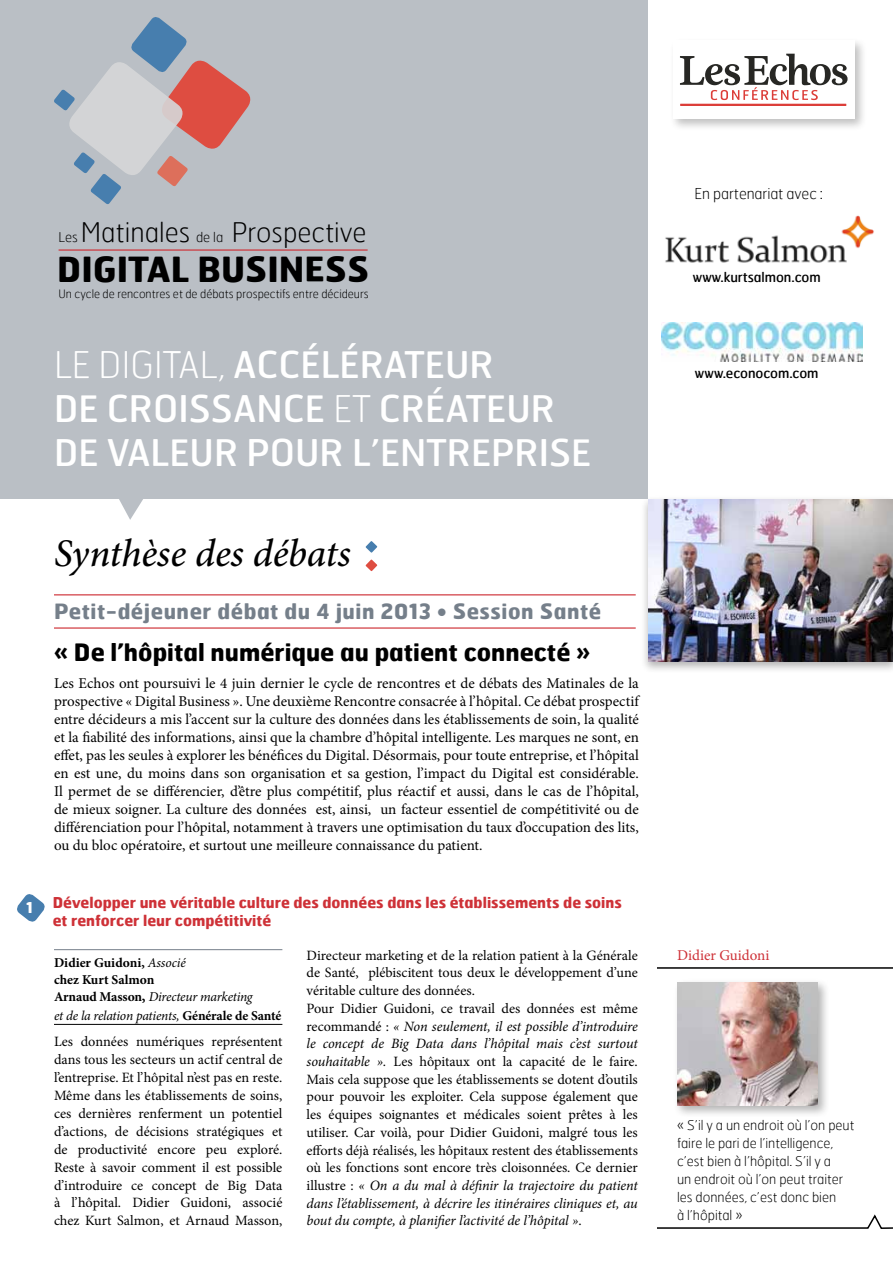
<style>
.page{position:relative;width:893px;height:1263px;background:#fff}
.page>*{position:absolute;margin:0;border:0;box-sizing:border-box;transform-origin:0 0}
.t1{font:italic 500 39.15px "Minion Pro";letter-spacing:-.005em;color:#000}
.t2{font:36.6px/44px "Hermes";color:#fff}
.t3{font:700 34.5px "Hermes";color:#000}
.t4{font:100 27px "Hermes";color:#000}
.t5{font:700 24px "Hermes";color:#000}
.t6{font:700 21px "Hermes";letter-spacing:.025em;color:#757f8a}
.t7{font:15px/18px "Minion Pro";letter-spacing:-.005em;color:#000;text-align:justify}
.t8{font:700 15px/18px "Hermes";color:#ce3137}
.t9{font:100 15px "Hermes";letter-spacing:-.005em;color:#000}
.t10{font:15px "Minion Pro";color:#ce3137}
.t11{font:700 15px "Hermes";color:#fff}
.t12{font:14.25px/17.7px "Minion Pro";color:#000}
.t13{font:100 13.5px/18px "Hermes";color:#000}
.t14{font:700 13.5px/17px "Minion Pro";color:#000}
.t15{font:italic 13.5px "Minion Pro";letter-spacing:-.015em;color:#000}
.t16{font:13.5px "Hermes";letter-spacing:.015em;color:#000}
.t17{font:100 11.55px "Hermes";color:#000}
.s1{font-size:13.5px}
.s2{font-weight:100}
.s3{font-weight:400;font-style:italic}
.s4{font-size:15px}
.s5{font-weight:700;font-style:normal}
.s6{font-style:italic}
</style>
<div class="page">
<div style="left:640px;top:495px;width:253px;height:178px;background:#000;opacity:.3"></div>
<img style="left:648px;top:499px;width:245px;height:162px">
<svg style="left:118px;top:498px;width:27px;height:22px"></svg>
<div style="left:0;top:0;width:648px;height:498px;background:#babfc5"></div>
<div style="left:669px;top:37px;width:198px;height:95px;background:#000;opacity:.25"></div>
<div style="left:673px;top:41px;width:182px;height:78px;background:#fff"></div>
<hr style="left:680px;top:104px;width:166px;height:2px;background:#dc3e39">
<svg style="left:680px;top:54px;width:167px;height:46px"></svg>
<svg style="left:54px;top:17px;width:197px;height:187px"></svg>
<img style="left:661px;top:322px;width:201px;height:39px">
<img style="left:665px;top:215px;width:209px;height:48px">
<svg style="left:365px;top:559px;width:13px;height:12px"></svg>
<svg style="left:365px;top:541px;width:13px;height:12px"></svg>
<hr style="left:54px;top:627px;width:582px;height:2px;background:#ce3137">
<hr style="left:54px;top:594px;width:582px;height:1px;background:#ce3137">
<hr style="left:59px;top:249px;width:309px;height:2px;background:#ce3137">
<div style="left:673px;top:978px;width:157px;height:140px;background:#000;opacity:.3"></div>
<img style="left:677px;top:982px;width:140px;height:123px">
<hr style="left:657px;top:967px;width:236px;height:2px;background:#000">
<hr style="left:54px;top:949px;width:228px;height:1px;background:#757f8a">
<hr style="left:54px;top:1024px;width:228px;height:1px;background:#000">
<svg style="left:17px;top:894px;width:28px;height:28px"></svg>
<svg style="left:657px;top:1214px;width:236px;height:15px"></svg>
<h3 class="t4" style="left:59px;top:215px;width:310px"><span class="s1">Les</span> Matinales <span class="s1">de la</span> Prospective</h3>
<h3 class="t3" style="left:57px;top:247px;width:289px">digital business</h3>
<p class="t17" style="left:59px;top:287px;width:312px">Un cycle de rencontres et de débats prospectifs entre décideurs</p>
<h2 class="t2" style="left:54px;top:342px;width:539px"><span class="s2">Le Digital,</span> ACCÉLÉRATEUR<br>DE CROISSANCE <span class="s2">et</span> CRÉATEUR<br>DE VALEUR POUR L’ENTREPRISE</h2>
<p class="t9" style="left:695px;top:184px;width:130px">En partenariat avec :</p>
<p class="t16" style="left:693px;top:269px;width:129px">WWW.KURTSALMON.COM</p>
<p class="t16" style="left:695px;top:364px;width:125px">WWW.ECONOCOM.COM</p>
<p class="t11" style="left:26px;top:898px;width:8px">1</p>
<h1 class="t1" style="left:54px;top:527px;width:298px">Synthèse des débats</h1>
<h3 class="t6" style="left:54px;top:597px;width:549px">Petit-déjeuner débat du 4 juin 2013 • Session Santé</h3>
<h3 class="t5" style="left:54px;top:637px;width:538px">« De l’hôpital numérique au patient connecté »</h3>
<p class="t7" style="left:54px;top:674px;width:586px">Les Echos ont poursuivi le 4 juin dernier le cycle de rencontres et de débats des Matinales de la prospective « Digital Business ». Une deuxième Rencontre consacrée à l’hôpital. Ce débat prospectif entre décideurs a mis l’accent sur la culture des données dans les établissements de soin, la qualité et la fiabilité des informations, ainsi que la chambre d’hôpital intelligente. Les marques ne sont, en effet, pas les seules à explorer les bénéfices du Digital. Désormais, pour toute entreprise, et l’hôpital en est une, du moins dans son organisation et sa gestion, l’impact du Digital est considérable.<br>Il permet de se différencier, d’être plus compétitif, plus réactif et aussi, dans le cas de l’hôpital, de mieux soigner. La culture des données est, ainsi, un facteur essentiel de compétitivité ou de différenciation pour l’hôpital, notamment à travers une optimisation du taux d’occupation des lits, ou du bloc opératoire, et surtout une meilleure connaissance du patient.</p>
<p class="t8" style="left:53px;top:893px;width:571px">Développer une véritable culture des données dans les établissements de soins et renforcer leur compétitivité</p>
<p class="t14" style="left:54px;top:954px;width:200px">Didier Guidoni, <span class="s3">Associé<br></span>chez Kurt Salmon<br>Arnaud Masson<span class="s4">,</span> <span class="s3">Directeur marketing</span></p>
<p class="t15" style="left:54px;top:1006px;width:229px">et de la relation patients, <span class="s5">Générale de Santé</span></p>
<p class="t12" style="left:54px;top:1033px;width:230px;text-align:justify">Les données numériques représentent dans tous les secteurs un actif central de l’entreprise. Et l’hôpital n’est pas en reste.<br>Même dans les établissements de soins, ces dernières renferment un potentiel d’actions, de décisions stratégiques et de productivité encore peu exploré.<br>Reste à savoir comment il est possible d’introduire ce concept de Big Data à l’hôpital. Didier Guidoni, associé chez Kurt Salmon, et Arnaud Masson,</p>
<p class="t12" style="left:307px;top:946px;width:333px">Directeur marketing et de la relation patient à la Générale</p>
<p class="t10" style="left:677px;top:946px;width:94px">Didier Guidoni</p>
<p class="t12" style="left:307px;top:964px;width:333px">de Santé, plébiscitent tous deux le développement d’une véritable culture des données.<br>Pour Didier Guidoni, ce travail des données est même recommandé : <span class="s6">« Non seulement, il est possible d’introduire le concept de Big Data dans l’hôpital mais c’est surtout souhaitable ».</span> Les hôpitaux ont la capacité de le faire.<br>Mais cela suppose que les établissements se dotent d’outils pour pouvoir les exploiter. Cela suppose également que les équipes soignantes et médicales soient prêtes à les utiliser. Car voilà, pour Didier Guidoni, malgré tous les efforts déjà réalisés, les hôpitaux restent des établissements où les fonctions sont encore très cloisonnées. Ce dernier illustre : <span class="s6">« On a du mal à définir la trajectoire du patient dans l’établissement, à décrire les itinéraires cliniques et, au bout du compte, à planifier l’activité de l’hôpital »</span>.</p>
<p class="t13" style="left:677px;top:1115px;width:179px">« S’il y a un endroit où l’on peut faire le pari de l’intelligence, c’est bien à l’hôpital. S’il y a<br>un endroit où l’on peut traiter les données, c’est donc bien<br>à l’hôpital »</p>
</div>
